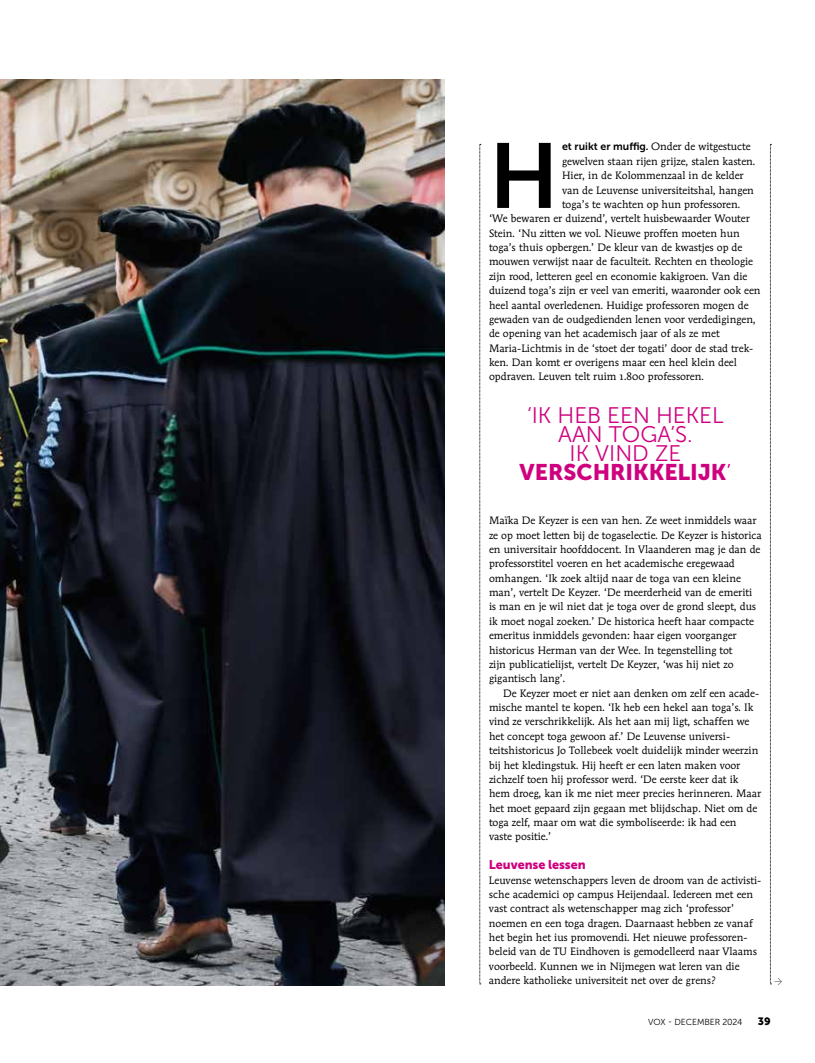
<style>
.page{position:relative;width:815px;height:1063px;background:#fff}
.page>*{position:absolute;margin:0;border:0;box-sizing:border-box;transform-origin:0 0}
.t1{font:91.62px "Museo Sans 700";color:#000}
.t2{font:22.5px/19.1px "Museo Sans 300";color:#cf007f;text-align:center}
.t3{font:22.5px "Museo Sans 900";color:#cf007f}
.t4{font:12.5px "Museo Sans 900";letter-spacing:-.005em;color:#cf007f}
.t5{font:10.62px/14.4px "Mendoza Roman Std";color:#000}
.t6{font:10.62px "Museo Sans 900";color:#000}
.t7{font:8.75px "Museo Sans 300";letter-spacing:-.01em;color:#000}
.s1{font-family:"Museo Sans 700"}
.s2{font-family:"Museo Sans 300"}
</style>
<div class="page">
<img style="left:0;top:79px;width:445px;height:536px">
<svg style="left:0;top:615px;width:445px;height:371px;background:#32343c"></svg>
<svg style="left:479px;top:144px;width:2px;height:841px;background:#bababa"></svg>
<svg style="left:770px;top:144px;width:12px;height:841px"></svg>
<h1 class="t1" style="left:489px;top:125px;width:71px">H</h1>
<p class="t5" style="left:562px;top:139px;width:190px"><span class="s1">et ruikt er muffig.</span> Onder de witgestucte</p>
<p class="t5" style="left:562px;top:154px;width:195px">gewelven staan rijen grijze, stalen kasten.</p>
<p class="t5" style="left:562px;top:168px;width:183px">Hier, in de Kolommenzaal in de kelder</p>
<p class="t5" style="left:562px;top:183px;width:193px">van de Leuvense universiteitshal, hangen</p>
<p class="t5" style="left:562px;top:197px;width:180px">toga’s te wachten op hun professoren.</p>
<p class="t5" style="left:489px;top:211px;width:262px">‘We bewaren er duizend’, vertelt huisbewaarder Wouter</p>
<p class="t5" style="left:489px;top:226px;width:252px">Stein. ‘Nu zitten we vol. Nieuwe proffen moeten hun</p>
<p class="t5" style="left:489px;top:240px;width:255px">toga’s thuis opbergen.’ De kleur van de kwastjes op de</p>
<p class="t5" style="left:489px;top:254px;width:266px">mouwen verwijst naar de faculteit. Rechten en theologie</p>
<p class="t5" style="left:489px;top:269px;width:260px">zijn rood, letteren geel en economie kakigroen. Van die</p>
<p class="t5" style="left:489px;top:283px;width:273px">duizend toga’s zijn er veel van emeriti, waaronder ook een</p>
<p class="t5" style="left:489px;top:298px;width:261px">heel aantal overledenen. Huidige professoren mogen de</p>
<p class="t5" style="left:489px;top:312px;width:268px">gewaden van de oudgedienden lenen voor verdedigingen,</p>
<p class="t5" style="left:489px;top:326px;width:232px">de opening van het academisch jaar of als ze met</p>
<p class="t5" style="left:489px;top:341px;width:266px">Maria-Lichtmis in de ‘stoet der togati’ door de stad trek-</p>
<p class="t5" style="left:489px;top:355px;width:250px">ken. Dan komt er overigens maar een heel klein deel</p>
<p class="t5" style="left:489px;top:369px;width:217px">opdraven. Leuven telt ruim 1.800 professoren.</p>
<h2 class="t2" style="left:527px;top:406px;width:198px">‘IK HEB EEN HEKEL<br>AAN TOGA’S.<br>IK VIND ZE</h2>
<h2 class="t3" style="left:520px;top:460px;width:213px">VERSCHRIKKELIJK<span class="s2">’</span></h2>
<p class="t5" style="left:489px;top:513px;width:274px">Maïka De Keyzer is een van hen. Ze weet inmiddels waar ze op moet letten bij de togaselectie. De Keyzer is historica en universitair hoofddocent. In Vlaanderen mag je dan de professorstitel voeren en het academische eregewaad omhangen. ‘Ik zoek altijd naar de toga van een kleine man’, vertelt De Keyzer. ‘De meerderheid van de emeriti is man en je wil niet dat je toga over de grond sleept, dus ik moet nogal zoeken.’ De historica heeft haar compacte emeritus inmiddels gevonden: haar eigen voorganger historicus Herman van der Wee. In tegenstelling tot<br>zijn publicatielijst, vertelt De Keyzer, ‘was hij niet zo gigantisch lang’.</p>
<p class="t5" style="left:489px;top:686px;width:274px;text-indent:14px">De Keyzer moet er niet aan denken om zelf een acade&shy;mische mantel te kopen. ‘Ik heb een hekel aan toga’s. Ik vind ze verschrikkelijk. Als het aan mij ligt, schaffen we het concept toga gewoon af.’ De Leuvense universi&shy;teitshistoricus Jo Tollebeek voelt duidelijk minder weerzin bij het kledingstuk. Hij heeft er een laten maken voor zichzelf toen hij professor werd. ‘De eerste keer dat ik hem droeg, kan ik me niet meer precies herinneren. Maar het moet gepaard zijn gegaan met blijdschap. Niet om de toga zelf, maar om wat die symboliseerde: ik had een vaste positie.’</p>
<p class="t4" style="left:489px;top:858px;width:98px">Leuvense lessen</p>
<p class="t5" style="left:489px;top:873px;width:274px">Leuvense wetenschappers leven de droom van de activisti&shy;sche academici op campus Heijendaal. Iedereen met een vast contract als wetenschapper mag zich ‘professor’ noemen en een toga dragen. Daarnaast hebben ze vanaf het begin het ius promovendi. Het nieuwe professoren&shy;beleid van de TU Eindhoven is gemodelleerd naar Vlaams voorbeeld. Kunnen we in Nijmegen wat leren van die andere katholieke universiteit net over de grens?</p>
<p class="t7" style="left:648px;top:1017px;width:96px">VOX - DECEMBER 2024</p>
<p class="t6" style="left:758px;top:1015px;width:14px">39</p>
</div>
